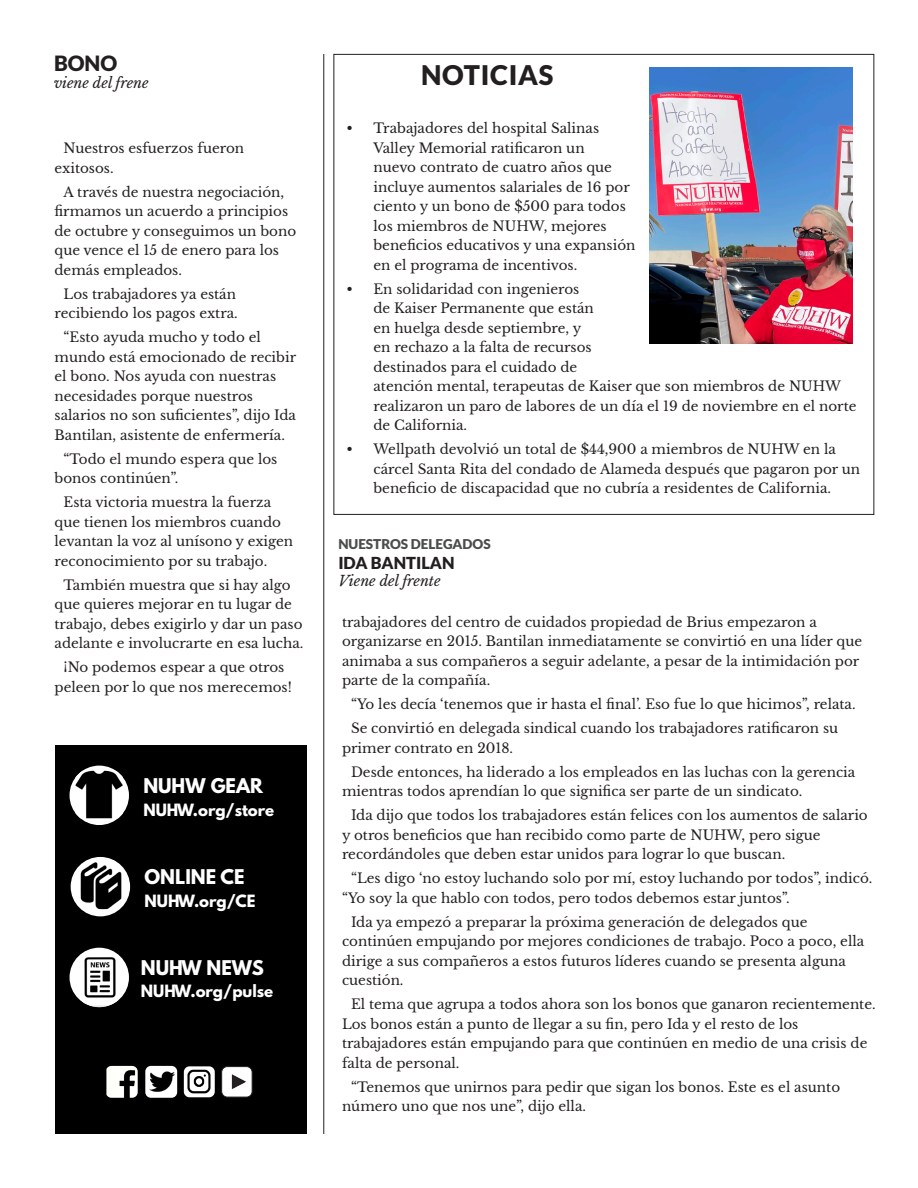
<style>
.page{position:relative;width:918px;height:1188px;background:#fff}
.page>*{position:absolute;margin:0;border:0;box-sizing:border-box;transform-origin:0 0}
.t1{font:900 27px "Lato";letter-spacing:.03em;color:#231f20}
.t2{font:900 21px "Lato";color:#231f20}
.t3{font:700 18px "League Spartan";color:#fff}
.t4{font:900 16.5px "Lato";color:#231f20}
.t5{font:700 15px "League Spartan";color:#fff}
.t6{font:italic 14.25px "Libre Baskerville";color:#231f20}
.t7{font:13.5px/19.5px "Libre Baskerville";color:#231f20}
.t8{font:900 13.5px "Lato";color:#4b4c4d}
</style>
<div class="page">
<hr style="left:323px;top:54px;width:1px;height:1080px;background:#231f20">
<img style="left:650px;top:67px;width:203px;height:276px">
<div style="left:55px;top:745px;width:252px;height:389px;background:#000"></div>
<div style="left:71px;top:857px;width:59px;height:59px;background:#fff;border-radius:50%"></div>
<img style="left:78px;top:862px;width:47px;height:47px">
<div style="left:70px;top:948px;width:59px;height:59px;background:#fff;border-radius:50%"></div>
<img style="left:82px;top:957px;width:36px;height:50px">
<div style="left:70px;top:766px;width:59px;height:59px;background:#fff;border-radius:50%"></div>
<img style="left:75px;top:771px;width:48px;height:47px">
<img style="left:106px;top:1066px;width:32px;height:32px">
<div style="left:145px;top:1066px;width:32px;height:32px;background:#fff;border-radius:6px"></div>
<img style="left:150px;top:1071px;width:24px;height:21px">
<img style="left:184px;top:1066px;width:31px;height:31px">
<img style="left:223px;top:1067px;width:29px;height:30px">
<div style="left:221px;top:1066px;width:31px;height:31px;border:1px solid #231f20;border-radius:6px"></div>
<p class="t2" style="left:54px;top:51px;width:65px">BONO</p>
<p class="t6" style="left:54px;top:74px;width:96px">viene del frene</p>
<p class="t7" style="left:55px;top:139px;width:191px;text-indent:9px">Nuestros esfuerzos fueron exitosos.</p>
<p class="t7" style="left:55px;top:182px;width:243px;text-indent:9px">A través de nuestra negociación, firmamos un acuerdo a principios de octubre y conseguimos un bono que vence el 15 de enero para los demás empleados.</p>
<p class="t7" style="left:55px;top:284px;width:185px;text-align:center">Los trabajadores ya están recibiendo los pagos extra.</p>
<p class="t7" style="left:55px;top:328px;width:243px;text-indent:9px">“Esto ayuda mucho y todo el mundo está emocionado de recibir el bono. Nos ayuda con nuestras necesidades porque nuestros salarios no son suficientes”, dijo Ida<br>Bantilan, asistente de enfermería.</p>
<p class="t7" style="left:55px;top:449px;width:224px;text-indent:9px">“Todo el mundo espera que los bonos continúen”.</p>
<p class="t7" style="left:55px;top:493px;width:240px;text-indent:9px">Esta victoria muestra la fuerza que tienen los miembros cuando levantan la voz al unísono y exigen reconocimiento por su trabajo.</p>
<p class="t7" style="left:55px;top:575px;width:250px;text-indent:9px">También muestra que si hay algo que quieres mejorar en tu lugar de trabajo, debes exigirlo y dar un paso adelante e involucrarte en esa lucha.</p>
<p class="t7" style="left:55px;top:658px;width:239px;text-align:center">¡No podemos espear a que otros peleen por lo que nos merecemos!</p>
<p class="t3" style="left:143px;top:772px;width:121px">NUHW GEAR</p>
<p class="t5" style="left:143px;top:798px;width:132px">NUHW.org/store</p>
<p class="t3" style="left:145px;top:863px;width:102px">ONLINE CE</p>
<p class="t5" style="left:145px;top:889px;width:112px">NUHW.org/CE</p>
<p class="t3" style="left:141px;top:953px;width:125px">NUHW NEWS</p>
<p class="t5" style="left:141px;top:979px;width:134px">NUHW.org/pulse</p>
<p class="t1" style="left:421px;top:60px;width:134px">NOTICIAS</p>
<p class="t7" style="left:373px;top:119px;width:264px;text-indent:-27px">• Trabajadores del hospital Salinas Valley Memorial ratificaron un<br>nuevo contrato de cuatro años que incluye aumentos salariales de 16 por ciento y un bono de $500 para todos los miembros de NUHW, mejores beneficios educativos y una expansión en el programa de incentivos.</p>
<p class="t7" style="left:373px;top:279px;width:485px;text-indent:-27px">• En solidaridad con ingenieros<br>de Kaiser Permanente que están<br>en huelga desde septiembre, y<br>en rechazo a la falta de recursos<br>destinados para el cuidado de<br>atención mental, terapeutas de Kaiser que son miembros de NUHW realizaron un paro de labores de un día el 19 de noviembre en el norte de California.</p>
<p class="t7" style="left:373px;top:440px;width:488px;text-indent:-27px">• Wellpath devolvió un total de $44,900 a miembros de NUHW en la cárcel Santa Rita del condado de Alameda después que pagaron por un beneficio de discapacidad que no cubría a residentes de California.</p>
<p class="t8" style="left:338px;top:536px;width:154px">NUESTROS DELEGADOS</p>
<p class="t4" style="left:338px;top:553px;width:118px">IDA BANTILAN</p>
<p class="t6" style="left:338px;top:572px;width:104px">Viene del frente</p>
<p class="t7" style="left:342px;top:612px;width:522px">trabajadores del centro de cuidados propiedad de Brius empezaron a organizarse en 2015. Bantilan inmediatamente se convirtió en una líder que animaba a sus compañeros a seguir adelante, a pesar de la intimidación por parte de la compañía.</p>
<p class="t7" style="left:351px;top:695px;width:506px">“Yo les decía ‘tenemos que ir hasta el final’. Eso fue lo que hicimos”, relata.</p>
<p class="t7" style="left:342px;top:719px;width:498px;text-indent:9px">Se convirtió en delegada sindical cuando los trabajadores ratificaron su primer contrato en 2018.</p>
<p class="t7" style="left:342px;top:762px;width:515px;text-indent:9px">Desde entonces, ha liderado a los empleados en las luchas con la gerencia mientras todos aprendían lo que significa ser parte de un sindicato.</p>
<p class="t7" style="left:342px;top:806px;width:527px;text-indent:9px">Ida dijo que todos los trabajadores están felices con los aumentos de salario y otros beneficios que han recibido como parte de NUHW, pero sigue recordándoles que deben estar unidos para lograr lo que buscan.</p>
<p class="t7" style="left:342px;top:869px;width:532px;text-indent:9px">“Les digo ‘no estoy luchando solo por mí, estoy luchando por todos”, indicó. “Yo soy la que hablo con todos, pero todos debemos estar juntos”.</p>
<p class="t7" style="left:342px;top:912px;width:524px;text-indent:9px">Ida ya empezó a preparar la próxima generación de delegados que continúen empujando por mejores condiciones de trabajo. Poco a poco, ella dirige a sus compañeros a estos futuros líderes cuando se presenta alguna cuestión.</p>
<p class="t7" style="left:342px;top:995px;width:535px;text-indent:9px">El tema que agrupa a todos ahora son los bonos que ganaron recientemente.<br>Los bonos están a punto de llegar a su fin, pero Ida y el resto de los trabajadores están empujando para que continúen en medio de una crisis de falta de personal.</p>
<p class="t7" style="left:342px;top:1077px;width:500px;text-indent:9px">“Tenemos que unirnos para pedir que sigan los bonos. Este es el asunto número uno que nos une”, dijo ella.</p>
</div>
